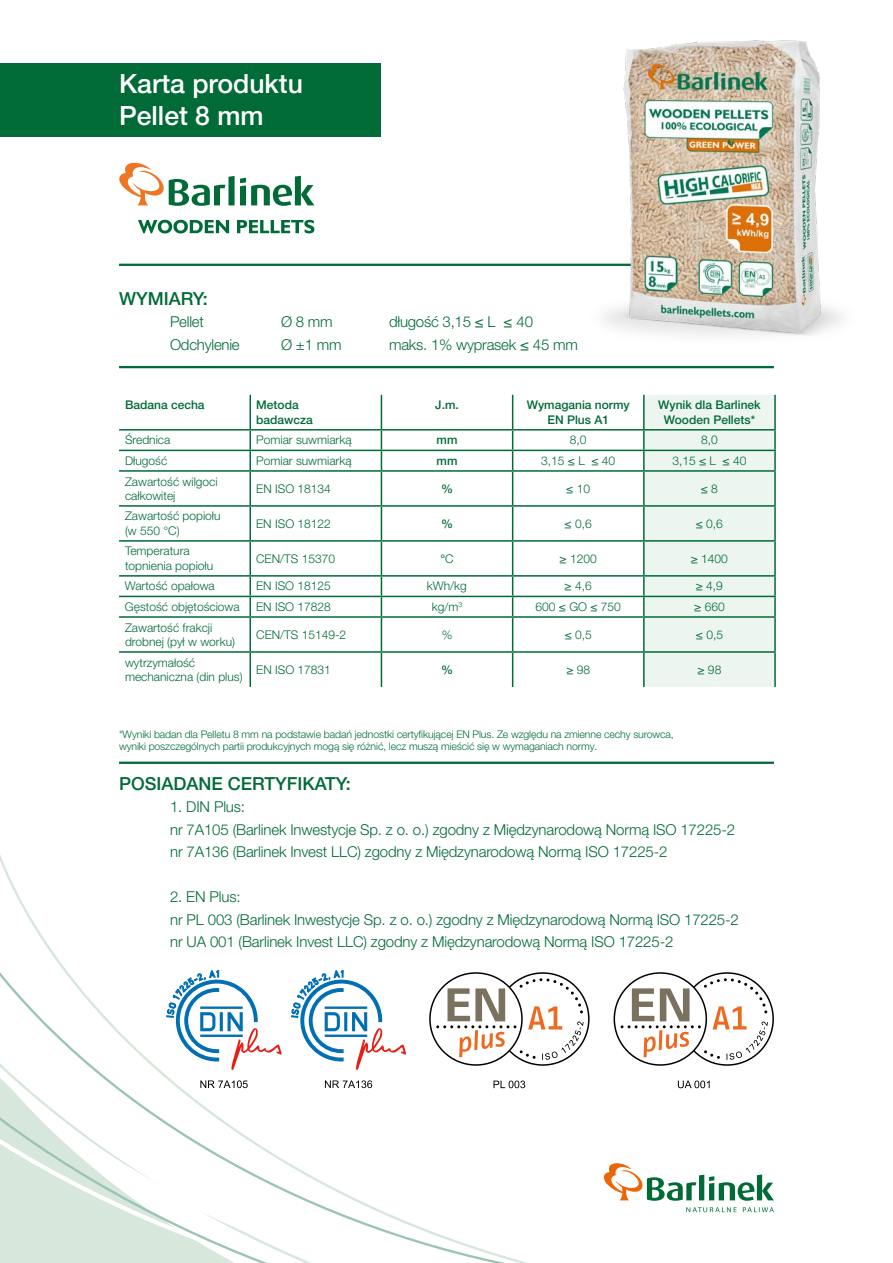
<style>
.page{position:relative;width:893px;height:1263px;background:#fff}
.page>*{position:absolute;margin:0;border:0;box-sizing:border-box;transform-origin:0 0}
.t1{font:500 26.55px/31.8px "Helvetica Neue LT Pro";color:#fff}
.t2{font:500 18px "Helvetica Neue LT Pro";color:#006b37}
.t3{font:300 15px/22.5px "Helvetica Neue LT Pro";letter-spacing:-.01em;color:#006b37}
.t4{font:300 12px/14.4px "Helvetica Neue LT Pro";color:#006b37}
.t5{font:500 12px/14.4px "Helvetica Neue LT Pro";color:#006b37;text-align:center}
.t6{font:300 10.5px/12.6px "Helvetica Neue LT Pro";letter-spacing:-.01em;color:#006b37}
.s1{font-weight:300}
</style>
<div class="page">
<svg style="left:0;top:949px;width:614px;height:314px"></svg>
<hr style="left:119px;top:366px;width:655px;height:2px;background:#006b37">
<hr style="left:119px;top:762px;width:655px;height:2px;background:#006b37">
<hr style="left:119px;top:264px;width:655px;height:2px;background:#006b37">
<svg style="left:119px;top:163px;width:195px;height:43px"></svg>
<svg style="left:138px;top:220px;width:91px;height:13px"></svg>
<svg style="left:237px;top:220px;width:77px;height:13px"></svg>
<svg style="left:604px;top:1163px;width:170px;height:49px"></svg>
<div style="left:0;top:63px;width:381px;height:74px;background:#006b37"></div>
<img style="left:562px;top:40px;width:280px;height:329px">
<svg style="left:429px;top:972px;width:161px;height:94px"></svg>
<svg style="left:614px;top:972px;width:160px;height:94px"></svg>
<svg style="left:494px;top:1080px;width:31px;height:8px"></svg>
<svg style="left:678px;top:1080px;width:32px;height:8px"></svg>
<svg style="left:325px;top:1080px;width:47px;height:8px"></svg>
<svg style="left:200px;top:1080px;width:48px;height:8px"></svg>
<svg style="left:291px;top:970px;width:115px;height:100px"></svg>
<svg style="left:167px;top:970px;width:115px;height:100px"></svg>
<hr style="left:249px;top:395px;width:2px;height:34px;background:#006b37">
<hr style="left:381px;top:395px;width:1px;height:34px;background:#006b37">
<hr style="left:512px;top:395px;width:1px;height:34px;background:#006b37">
<hr style="left:119px;top:429px;width:131px;height:2px;background:#006b37">
<hr style="left:250px;top:429px;width:131px;height:2px;background:#006b37">
<hr style="left:381px;top:429px;width:132px;height:2px;background:#006b37">
<hr style="left:513px;top:429px;width:131px;height:2px;background:#006b37">
<hr style="left:119px;top:450px;width:131px;height:1px;background:#006b37">
<hr style="left:250px;top:450px;width:131px;height:1px;background:#006b37">
<svg style="left:249px;top:431px;width:2px;height:39px"></svg>
<hr style="left:381px;top:450px;width:132px;height:1px;background:#006b37">
<svg style="left:381px;top:431px;width:1px;height:39px"></svg>
<hr style="left:513px;top:450px;width:131px;height:1px;background:#006b37">
<svg style="left:512px;top:431px;width:1px;height:39px"></svg>
<hr style="left:119px;top:470px;width:131px;height:2px;background:#006b37">
<hr style="left:250px;top:470px;width:131px;height:2px;background:#006b37">
<hr style="left:249px;top:472px;width:2px;height:33px;background:#006b37">
<hr style="left:381px;top:470px;width:132px;height:2px;background:#006b37">
<hr style="left:381px;top:472px;width:1px;height:33px;background:#006b37">
<hr style="left:513px;top:470px;width:131px;height:2px;background:#006b37">
<hr style="left:512px;top:472px;width:1px;height:33px;background:#006b37">
<hr style="left:119px;top:505px;width:131px;height:2px;background:#006b37">
<hr style="left:250px;top:505px;width:131px;height:2px;background:#006b37">
<hr style="left:249px;top:507px;width:2px;height:33px;background:#006b37">
<hr style="left:381px;top:505px;width:132px;height:2px;background:#006b37">
<hr style="left:381px;top:507px;width:1px;height:33px;background:#006b37">
<hr style="left:513px;top:505px;width:131px;height:2px;background:#006b37">
<hr style="left:512px;top:507px;width:1px;height:33px;background:#006b37">
<hr style="left:119px;top:540px;width:131px;height:2px;background:#006b37">
<hr style="left:250px;top:540px;width:131px;height:2px;background:#006b37">
<hr style="left:249px;top:542px;width:2px;height:33px;background:#006b37">
<hr style="left:381px;top:540px;width:132px;height:2px;background:#006b37">
<hr style="left:381px;top:542px;width:1px;height:33px;background:#006b37">
<hr style="left:513px;top:540px;width:131px;height:2px;background:#006b37">
<hr style="left:512px;top:542px;width:1px;height:33px;background:#006b37">
<hr style="left:119px;top:575px;width:131px;height:2px;background:#006b37">
<hr style="left:250px;top:575px;width:131px;height:2px;background:#006b37">
<hr style="left:381px;top:575px;width:132px;height:2px;background:#006b37">
<hr style="left:513px;top:575px;width:131px;height:2px;background:#006b37">
<hr style="left:119px;top:596px;width:131px;height:1px;background:#006b37">
<hr style="left:250px;top:596px;width:131px;height:1px;background:#006b37">
<svg style="left:249px;top:577px;width:2px;height:39px"></svg>
<hr style="left:381px;top:596px;width:132px;height:1px;background:#006b37">
<svg style="left:381px;top:577px;width:1px;height:39px"></svg>
<hr style="left:513px;top:596px;width:131px;height:1px;background:#006b37">
<svg style="left:512px;top:577px;width:1px;height:39px"></svg>
<svg style="left:643px;top:395px;width:133px;height:292px;background:#dfede5"></svg>
<hr style="left:119px;top:616px;width:131px;height:2px;background:#006b37">
<hr style="left:250px;top:616px;width:131px;height:2px;background:#006b37">
<hr style="left:249px;top:618px;width:2px;height:33px;background:#006b37">
<hr style="left:381px;top:616px;width:132px;height:2px;background:#006b37">
<hr style="left:381px;top:618px;width:1px;height:33px;background:#006b37">
<hr style="left:513px;top:616px;width:131px;height:2px;background:#006b37">
<hr style="left:512px;top:618px;width:1px;height:33px;background:#006b37">
<hr style="left:644px;top:616px;width:132px;height:2px;background:#006b37">
<hr style="left:643px;top:618px;width:2px;height:33px;background:#006b37">
<hr style="left:774px;top:618px;width:2px;height:33px;background:#006b37">
<hr style="left:119px;top:651px;width:131px;height:2px;background:#006b37">
<hr style="left:250px;top:651px;width:131px;height:2px;background:#006b37">
<hr style="left:249px;top:653px;width:2px;height:34px;background:#006b37">
<hr style="left:381px;top:651px;width:132px;height:2px;background:#006b37">
<hr style="left:381px;top:653px;width:1px;height:34px;background:#006b37">
<hr style="left:513px;top:651px;width:131px;height:2px;background:#006b37">
<hr style="left:512px;top:653px;width:1px;height:34px;background:#006b37">
<hr style="left:644px;top:651px;width:132px;height:2px;background:#006b37">
<hr style="left:643px;top:653px;width:2px;height:34px;background:#006b37">
<hr style="left:774px;top:653px;width:2px;height:34px;background:#006b37">
<h1 class="t1" style="left:119px;top:68px;width:185px">Karta produktu<br>Pellet 8 mm</h1>
<h2 class="t2" style="left:119px;top:287px;width:90px">WYMIARY:</h2>
<p class="t3" style="left:170px;top:310px;width:35px">Pellet</p>
<p class="t3" style="left:281px;top:310px;width:53px">Ø 8 mm</p>
<p class="t3" style="left:389px;top:310px;width:146px">długość 3,15 ≤ L ≤ 40</p>
<p class="t3" style="left:170px;top:333px;width:71px">Odchylenie</p>
<p class="t3" style="left:281px;top:333px;width:62px">Ø ±1 mm</p>
<p class="t3" style="left:389px;top:333px;width:190px">maks. 1% wyprasek ≤ 45 mm</p>
<p class="t5" style="left:125px;top:398px;width:81px">Badana cecha</p>
<p class="t5" style="left:256px;top:398px;width:58px;text-align:left">Metoda badawcza</p>
<p class="t5" style="left:435px;top:398px;width:25px">J.m.</p>
<p class="t5" style="left:527px;top:398px;width:105px">Wymagania normy<br>EN Plus A1</p>
<p class="t5" style="left:658px;top:398px;width:104px">Wynik dla Barlinek<br>Wooden Pellets*</p>
<p class="t4" style="left:125px;top:433px;width:47px">Średnica</p>
<p class="t4" style="left:256px;top:433px;width:97px">Pomiar suwmiarką</p>
<p class="t5" style="left:437px;top:433px;width:22px">mm</p>
<p class="t4" style="left:570px;top:433px;width:18px">8,0</p>
<p class="t4" style="left:701px;top:433px;width:18px">8,0</p>
<p class="t4" style="left:125px;top:453px;width:44px">Długość</p>
<p class="t4" style="left:256px;top:453px;width:97px">Pomiar suwmiarką</p>
<p class="t5" style="left:437px;top:453px;width:22px">mm</p>
<p class="t4" style="left:541px;top:453px;width:76px">3,15 ≤ L ≤ 40</p>
<p class="t4" style="left:672px;top:453px;width:76px">3,15 ≤ L ≤ 40</p>
<p class="t4" style="left:125px;top:474px;width:94px">Zawartość wilgoci całkowitej</p>
<p class="t4" style="left:256px;top:481px;width:76px">EN ISO 18134</p>
<p class="t5" style="left:441px;top:481px;width:13px">%</p>
<p class="t4" style="left:566px;top:481px;width:25px">≤ 10</p>
<p class="t4" style="left:701px;top:481px;width:19px">≤ 8</p>
<p class="t4" style="left:125px;top:509px;width:97px">Zawartość popiołu (w 550 °C)</p>
<p class="t4" style="left:256px;top:516px;width:76px">EN ISO 18122</p>
<p class="t5" style="left:441px;top:516px;width:13px">%</p>
<p class="t4" style="left:565px;top:516px;width:29px">≤ 0,6</p>
<p class="t4" style="left:696px;top:516px;width:29px">≤ 0,6</p>
<p class="t4" style="left:125px;top:544px;width:90px">Temperatura topnienia popiołu</p>
<p class="t4" style="left:256px;top:551px;width:80px">CEN/TS 15370</p>
<p class="t5" style="left:440px;top:551px;width:15px">°<span class="s1">C</span></p>
<p class="t4" style="left:560px;top:551px;width:39px">≥ 1200</p>
<p class="t4" style="left:691px;top:551px;width:39px">≥ 1400</p>
<p class="t4" style="left:125px;top:579px;width:91px">Wartość opałowa</p>
<p class="t4" style="left:256px;top:579px;width:76px">EN ISO 18125</p>
<p class="t4" style="left:427px;top:579px;width:41px">kWh/kg</p>
<p class="t4" style="left:565px;top:579px;width:29px">≥ 4,6</p>
<p class="t4" style="left:696px;top:579px;width:29px">≥ 4,9</p>
<p class="t4" style="left:125px;top:599px;width:116px">Gęstość objętościowa</p>
<p class="t4" style="left:256px;top:599px;width:76px">EN ISO 17828</p>
<p class="t4" style="left:432px;top:599px;width:32px">kg/m<sup>3</sup></p>
<p class="t4" style="left:536px;top:599px;width:87px">600 ≤ GO ≤ 750</p>
<p class="t4" style="left:694px;top:599px;width:32px">≥ 660</p>
<p class="t4" style="left:125px;top:620px;width:112px">Zawartość frakcji drobnej (pył w worku)</p>
<p class="t4" style="left:256px;top:627px;width:92px">CEN/TS 15149-2</p>
<p class="t4" style="left:442px;top:627px;width:12px">%</p>
<p class="t4" style="left:565px;top:627px;width:29px">≤ 0,5</p>
<p class="t4" style="left:696px;top:627px;width:29px">≤ 0,5</p>
<p class="t4" style="left:125px;top:655px;width:119px">wytrzymałość mechaniczna (din plus)</p>
<p class="t4" style="left:256px;top:662px;width:76px">EN ISO 17831</p>
<p class="t5" style="left:441px;top:662px;width:13px">%</p>
<p class="t4" style="left:566px;top:662px;width:25px">≥ 98</p>
<p class="t4" style="left:697px;top:662px;width:25px">≥ 98</p>
<p class="t6" style="left:119px;top:727px;width:556px">*Wyniki badan dla Pelletu 8 mm na podstawie badań jednostki certyfikującej EN Plus. Ze względu na zmienne cechy surowca, wyniki poszczególnych partii produkcyjnych mogą się różnić, lecz muszą mieścić się w wymaganiach normy.</p>
<h2 class="t2" style="left:119px;top:772px;width:233px">POSIADANE CERTYFIKATY:</h2>
<p class="t3" style="left:170px;top:795px;width:567px">1. DIN Plus:<br>nr 7A105 (Barlinek Inwestycje Sp. z o. o.) zgodny z Międzynarodową Normą ISO 17225-2 nr 7A136 (Barlinek Invest LLC) zgodny z Międzynarodową Normą ISO 17225-2</p>
<p class="t3" style="left:170px;top:885px;width:570px">2. EN Plus:<br>nr PL 003 (Barlinek Inwestycje Sp. z o. o.) zgodny z Międzynarodową Normą ISO 17225-2 nr UA 001 (Barlinek Invest LLC) zgodny z Międzynarodową Normą ISO 17225-2</p>
</div>
